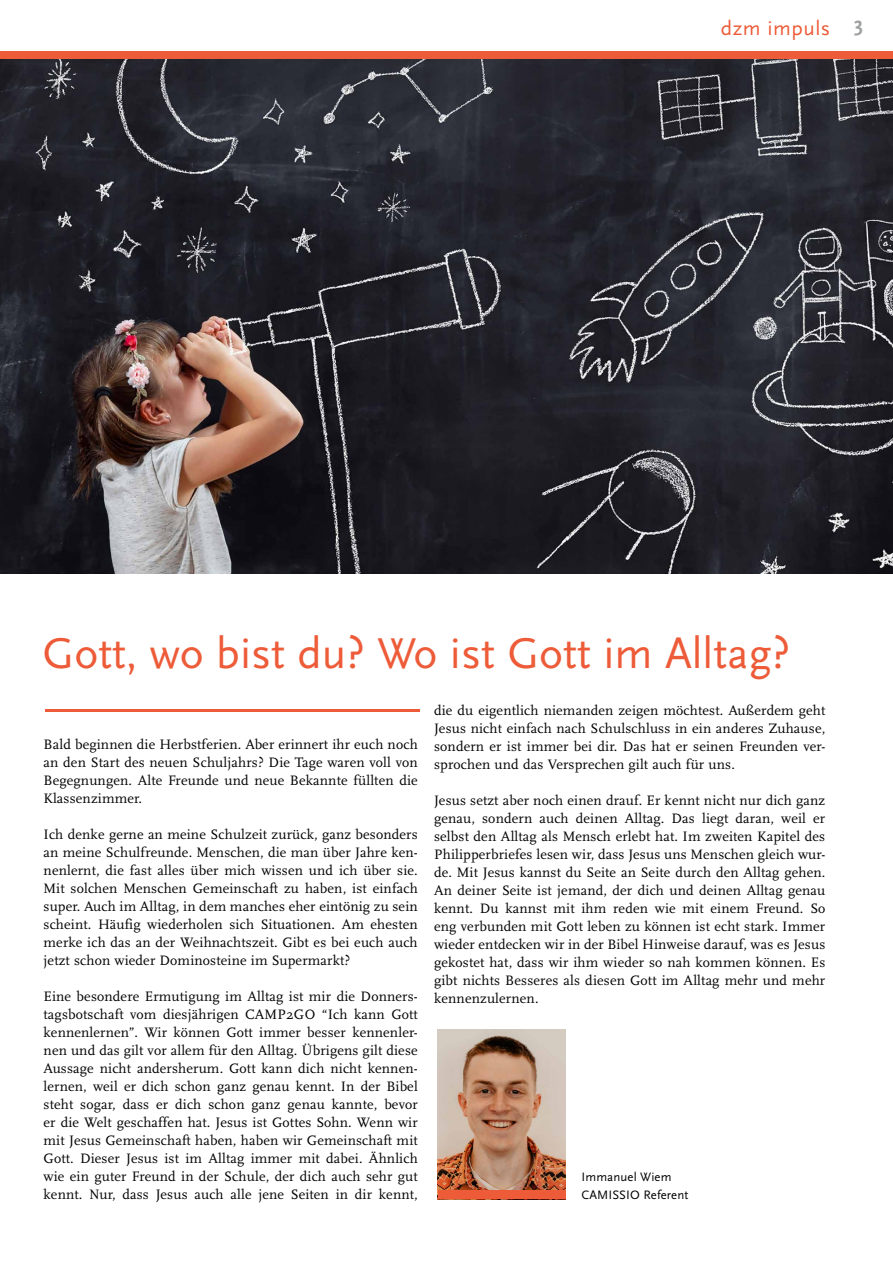
<style>
.page{position:relative;width:893px;height:1263px;background:#fff}
.page>*{position:absolute;margin:0;border:0;box-sizing:border-box;transform-origin:0 0}
.t1{font:45px "Scala Sans Pro";color:#ed5b38}
.t2{font:21px "Scala Sans Pro";letter-spacing:.025em;color:#ed5b38}
.t3{font:700 21px "Scala Sans Pro";color:#9d9e9e}
.t4{font:14.25px/18px "Scala Pro";letter-spacing:.01em;color:#000;text-align:justify}
.t5{font:12.75px/18px "Scala Sans Pro";letter-spacing:.01em;color:#000}
</style>
<div class="page">
<div style="left:0;top:51px;width:893px;height:9px;background:#ed5b38"></div>
<hr style="left:46px;top:709px;width:374px;height:2px;background:#ed5b38">
<img style="left:0;top:60px;width:893px;height:513px">
<img style="left:438px;top:1029px;width:128px;height:162px">
<div style="left:438px;top:1191px;width:128px;height:8px;background:#ed5b38"></div>
<h2 class="t2" style="left:721px;top:15px;width:111px">dzm impuls</h2>
<h2 class="t3" style="left:854px;top:12px;width:11px">3</h2>
<h1 class="t1" style="left:43px;top:627px;width:749px">Gott, wo bist du? Wo ist Gott im Alltag?</h1>
<p class="t4" style="left:44px;top:736px;width:376px">Bald beginnen die Herbstferien. Aber erinnert ihr euch noch an den Start des neuen Schuljahrs? Die Tage waren voll von Begegnungen. Alte Freunde und neue Bekannte füllten die Klassenzimmer.</p>
<p class="t4" style="left:44px;top:826px;width:376px">Ich denke gerne an meine Schulzeit zurück, ganz besonders an meine Schulfreunde. Menschen, die man über Jahre ken&shy;nenlernt, die fast alles über mich wissen und ich über sie.<br>Mit solchen Menschen Gemeinschaft zu haben, ist einfach super. Auch im Alltag, in dem manches eher eintönig zu sein scheint. Häufig wiederholen sich Situationen. Am ehesten merke ich das an der Weihnachtszeit. Gibt es bei euch auch jetzt schon wieder Dominosteine im Supermarkt?</p>
<p class="t4" style="left:44px;top:988px;width:376px">Eine besondere Ermutigung im Alltag ist mir die Donners&shy;tagsbotschaft vom diesjährigen CAMP2GO “Ich kann Gott kennenlernen”. Wir können Gott immer besser kennenler&shy;nen und das gilt vor allem für den Alltag. Übrigens gilt diese Aussage nicht andersherum. Gott kann dich nicht kennen&shy;lernen, weil er dich schon ganz genau kennt. In der Bibel steht sogar, dass er dich schon ganz genau kannte, bevor er die Welt geschaffen hat. Jesus ist Gottes Sohn. Wenn wir mit Jesus Gemeinschaft haben, haben wir Gemeinschaft mit Gott. Dieser Jesus ist im Alltag immer mit dabei. Ähnlich wie ein guter Freund in der Schule, der dich auch sehr gut kennt. Nur, dass Jesus auch alle jene Seiten in dir kennt,</p>
<p class="t4" style="left:434px;top:702px;width:393px">die du eigentlich niemanden zeigen möchtest. Außerdem geht Jesus nicht einfach nach Schulschluss in ein anderes Zuhause, sondern er ist immer bei dir. Das hat er seinen Freunden ver&shy;sprochen und das Versprechen gilt auch für uns.</p>
<p class="t4" style="left:434px;top:792px;width:393px">Jesus setzt aber noch einen drauf. Er kennt nicht nur dich ganz genau, sondern auch deinen Alltag. Das liegt daran, weil er selbst den Alltag als Mensch erlebt hat. Im zweiten Kapitel des Philipperbriefes lesen wir, dass Jesus uns Menschen gleich wur&shy;de. Mit Jesus kannst du Seite an Seite durch den Alltag gehen.<br>An deiner Seite ist jemand, der dich und deinen Alltag genau kennt. Du kannst mit ihm reden wie mit einem Freund. So eng verbunden mit Gott leben zu können ist echt stark. Immer wieder entdecken wir in der Bibel Hinweise darauf, was es Jesus gekostet hat, dass wir ihm wieder so nah kommen können. Es gibt nichts Besseres als diesen Gott im Alltag mehr und mehr kennenzulernen.</p>
<p class="t5" style="left:581px;top:1167px;width:108px">Immanuel Wiem<br>CAMISSIO Referent</p>
</div>
